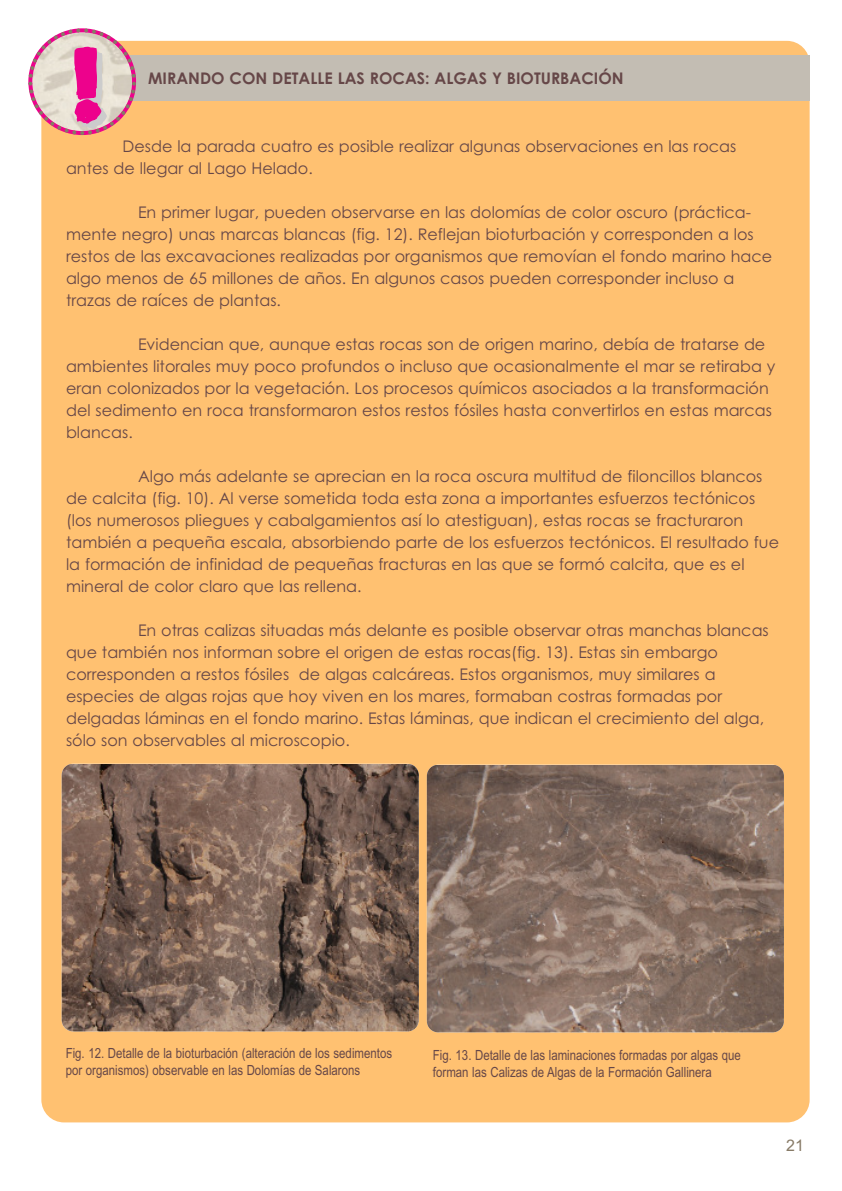
<style>
.page{position:relative;width:842px;height:1191px;background:#fff}
.page>*{position:absolute;margin:0;border:0;box-sizing:border-box;transform-origin:0 0}
.t1{font:16px/22px "Century Gothic";color:#664748}
.t2{font:700 16px "Century Gothic";color:#664748}
.t3{font:16px "Arial";color:#877a66}
.t4{font:14px/16.8px "Arial Narrow";color:#664748}
</style>
<div class="page">
<div style="left:41px;top:41px;width:769px;height:1081px;background:#ffc171;border-radius:23px"></div>
<div style="left:42px;top:55px;width:768px;height:45px;background:#c3bdb3"></div>
<img style="left:427px;top:765px;width:357px;height:267px;border-radius:11px">
<img style="left:62px;top:764px;width:357px;height:267px;border-radius:11px">
<svg style="left:28px;top:28px;width:110px;height:109px"></svg>
<p class="t2" style="left:148px;top:70px;width:477px">MIRANDO CON DETALLE LAS ROCAS: ALGAS Y BIOTURBACIÓN</p>
<p class="t1" style="left:66px;top:135px;width:672px;text-indent:57px">Desde la parada cuatro es posible realizar algunas observaciones en las rocas antes de llegar al Lago Helado.</p>
<p class="t1" style="left:66px;top:201px;width:708px;text-indent:72px">En primer lugar, pueden observarse en las dolomías de color oscuro (práctica&shy;mente negro) unas marcas blancas (fig. 12). Reflejan bioturbación y corresponden a los restos de las excavaciones realizadas por organismos que removían el fondo marino hace algo menos de 65 millones de años. En algunos casos pueden corresponder incluso a trazas de raíces de plantas.</p>
<p class="t1" style="left:66px;top:333px;width:711px;text-indent:72px">Evidencian que, aunque estas rocas son de origen marino, debía de tratarse de ambientes litorales muy poco profundos o incluso que ocasionalmente el mar se retiraba y eran colonizados por la vegetación. Los procesos químicos asociados a la transformación del sedimento en roca transformaron estos restos fósiles hasta convertirlos en estas marcas blancas.</p>
<p class="t1" style="left:66px;top:465px;width:714px;text-indent:72px">Algo más adelante se aprecian en la roca oscura multitud de filoncillos blancos de calcita (fig. 10). Al verse sometida toda esta zona a importantes esfuerzos tectónicos (los numerosos pliegues y cabalgamientos así lo atestiguan), estas rocas se fracturaron también a pequeña escala, absorbiendo parte de los esfuerzos tectónicos. El resultado fue la formación de infinidad de pequeñas fracturas en las que se formó calcita, que es el mineral de color claro que las rellena.</p>
<p class="t1" style="left:66px;top:619px;width:704px;text-indent:72px">En otras calizas situadas más delante es posible observar otras manchas blancas que también nos informan sobre el origen de estas rocas(fig. 13). Estas sin embargo corresponden a restos fósiles de algas calcáreas. Estos organismos, muy similares a especies de algas rojas que hoy viven en los mares, formaban costras formadas por delgadas láminas en el fondo marino. Estas láminas, que indican el crecimiento del alga, sólo son observables al microscopio.</p>
<p class="t4" style="left:66px;top:1044px;width:328px">Fig. 12. Detalle de la bioturbación (alteración de los sedimentos por organismos) observable en las Dolomías de Salarons</p>
<p class="t4" style="left:433px;top:1046px;width:309px">Fig. 13. Detalle de las laminaciones formadas por algas que forman las Calizas de Algas de la Formación Gallinera</p>
<p class="t3" style="left:786px;top:1136px;width:19px">21</p>
</div>
